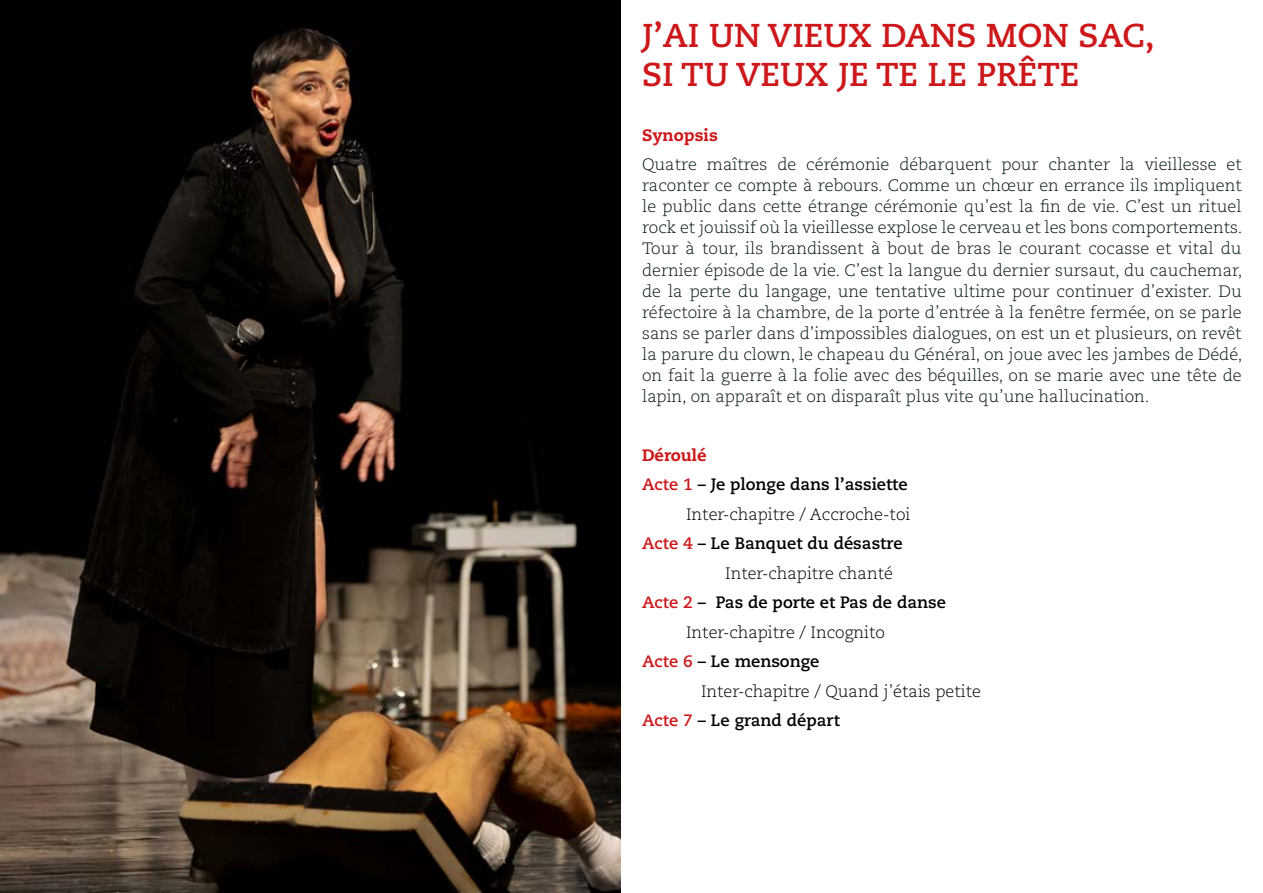
<style>
.page{position:relative;width:1263px;height:893px;background:#fff}
.page>*{position:absolute;margin:0;border:0;box-sizing:border-box;transform-origin:0 0}
.t1{font:700 33px/39.6px "Caecilia LT Std";color:#cd171a}
.t2{font:300 16.5px/21px "Caecilia LT Std";color:#0a1618;text-align:justify}
.t3{font:700 16.5px "Caecilia LT Std";color:#000}
.t4{font:300 16.5px "Caecilia LT Std";color:#000}
.t5{font:800 16.5px "Caecilia LT Std";color:#cd171a}
.s1{color:#cd171a}
</style>
<div class="page">
<img style="left:0;top:0;width:621px;height:893px">
<h1 class="t1" style="left:642px;top:16px;width:514px">J’ai un vieux dans mon sac, si tu veux je te le prête</h1>
<p class="t5" style="left:642px;top:125px;width:77px">Synopsis</p>
<p class="t2" style="left:642px;top:155px;width:602px">Quatre maîtres de cérémonie débarquent pour chanter la vieillesse et raconter ce compte à rebours. Comme un chœur en errance ils impliquent le public dans cette étrange cérémonie qu’est la fin de vie. C’est un rituel rock et jouissif où la vieillesse explose le cerveau et les bons comportements.<br>Tour à tour, ils brandissent à bout de bras le courant cocasse et vital du dernier épisode de la vie. C’est la langue du dernier sursaut, du cauchemar, de la perte du langage, une tentative ultime pour continuer d’exister. Du réfectoire à la chambre, de la porte d’entrée à la fenêtre fermée, on se parle sans se parler dans d’impossibles dialogues, on est un et plusieurs, on revêt la parure du clown, le chapeau du Général, on joue avec les jambes de Dédé, on fait la guerre à la folie avec des béquilles, on se marie avec une tête de lapin, on apparaît et on disparaît plus vite qu’une hallucination.</p>
<p class="t5" style="left:642px;top:445px;width:66px">Déroulé</p>
<p class="t3" style="left:642px;top:475px;width:267px"><span class="s1">Acte 1</span> – Je plonge dans l’assiette</p>
<p class="t4" style="left:686px;top:505px;width:226px">Inter-chapitre / Accroche-toi</p>
<p class="t3" style="left:642px;top:534px;width:262px"><span class="s1">Acte 4</span> – Le Banquet du désastre</p>
<p class="t4" style="left:725px;top:564px;width:169px">Inter-chapitre chanté</p>
<p class="t3" style="left:642px;top:593px;width:305px"><span class="s1">Acte 2</span> – Pas de porte et Pas de danse</p>
<p class="t4" style="left:686px;top:623px;width:200px">Inter-chapitre / Incognito</p>
<p class="t3" style="left:642px;top:652px;width:179px"><span class="s1">Acte 6</span> – Le mensonge</p>
<p class="t4" style="left:701px;top:682px;width:281px">Inter-chapitre / Quand j’étais petite</p>
<p class="t3" style="left:642px;top:711px;width:199px"><span class="s1">Acte 7</span> – Le grand départ</p>
</div>
